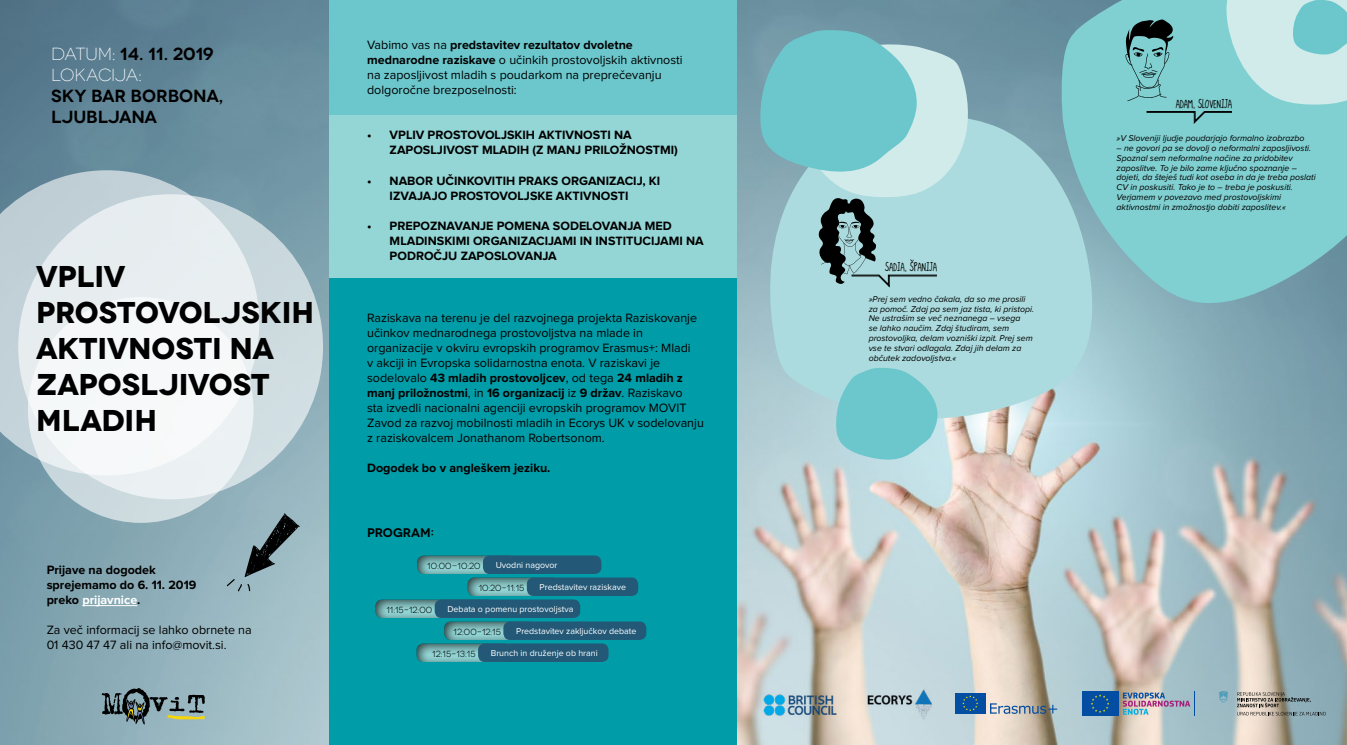
<style>
.page{position:relative;width:1347px;height:745px;background:#fff}
.page>*{position:absolute;margin:0;border:0;box-sizing:border-box;transform-origin:0 0}
.t1{font:700 30px/36px "Novecentowide";color:#000}
.t2{font:300 17.5px/21px "Novecentowide";letter-spacing:-.01em;color:#fff}
.t3{font:600 17.5px/21px "Novecentowide";letter-spacing:-.005em;color:#000}
.t4{font:12.5px/15px "Proxima Nova";color:#000}
.t5{font:700 12.5px/15px "Proxima Nova";color:#000}
.t6{font:600 12.5px "Novecentowide";letter-spacing:-.01em;color:#000}
.t7{font:11.25px "kingcoo LKC";color:#000}
.t8{font:8.88px "Proxima Nova";color:#fff}
.t9{font:8.88px "Novecentowide";color:#000}
.t10{font:italic 8.75px/9.8px "Proxima Nova";color:#000}
.s1{font-weight:600;color:#000}
.s2{color:#fff}
.s3{font-weight:700}
</style>
<div class="page">
<img style="left:0;top:0;width:1346px;height:744px">
<hr style="left:82px;top:605px;width:55px;height:1px;background:#fff">
<svg style="left:226px;top:512px;width:74px;height:79px;background:#7d959d"></svg>
<div style="left:329px;top:0;width:407px;height:115px;background:#6bc7cc"></div>
<div style="left:329px;top:115px;width:407px;height:164px;background:#94d6d6"></div>
<div style="left:329px;top:279px;width:407px;height:465px;background:#009ca7"></div>
<div style="left:405px;top:546px;width:120px;height:28px;background:#000;opacity:.75"></div>
<div style="left:483px;top:555px;width:118px;height:18px;background:#235977;border-radius:7px"></div>
<div style="left:404px;top:634px;width:116px;height:27px;background:#000;opacity:.75"></div>
<div style="left:478px;top:643px;width:130px;height:18px;background:#235977;border-radius:7px"></div>
<div style="left:363px;top:590px;width:141px;height:28px;background:#000;opacity:.75"></div>
<div style="left:435px;top:599px;width:145px;height:18px;background:#235977;border-radius:7px"></div>
<div style="left:456px;top:568px;width:113px;height:28px;background:#000;opacity:.75"></div>
<div style="left:527px;top:577px;width:111px;height:18px;background:#235977;border-radius:7px"></div>
<div style="left:432px;top:612px;width:114px;height:27px;background:#000;opacity:.75"></div>
<div style="left:503px;top:621px;width:143px;height:18px;background:#235977;border-radius:7px"></div>
<svg style="left:1057px;top:0;width:289px;height:307px;background:#7fc7cb"></svg>
<svg style="left:1225px;top:0;width:121px;height:105px;background:#b1dfe1"></svg>
<svg style="left:1146px;top:111px;width:86px;height:13px"></svg>
<svg style="left:1124px;top:19px;width:49px;height:82px;background:#5f9a9b"></svg>
<svg style="left:102px;top:687px;width:103px;height:37px;background:#728787"></svg>
<svg style="left:1122px;top:691px;width:73px;height:24px;background:#a2a6b9"></svg>
<div style="left:1081px;top:691px;width:37px;height:24px;background:#034ea2"></div>
<svg style="left:1091px;top:694px;width:18px;height:18px"></svg>
<svg style="left:990px;top:702px;width:67px;height:11px"></svg>
<div style="left:954px;top:692px;width:31px;height:21px;background:#034ea2"></div>
<svg style="left:962px;top:695px;width:16px;height:15px"></svg>
<img style="left:762px;top:687px;width:185px;height:32px">
<svg style="left:1218px;top:690px;width:10px;height:12px"></svg>
<svg style="left:1237px;top:691px;width:88px;height:24px;background:#979d9a"></svg>
<div style="left:18px;top:194px;width:305px;height:305px;background:#cfdce0;border-radius:50%"></div>
<svg style="left:0;top:170px;width:259px;height:305px;background:#cad7dd"></svg>
<svg style="left:28px;top:297px;width:225px;height:225px;background:#eff3f5"></svg>
<svg style="left:767px;top:112px;width:326px;height:311px;background:#a7d5d8"></svg>
<svg style="left:836px;top:367px;width:102px;height:94px;background:#7cccd1"></svg>
<svg style="left:760px;top:30px;width:210px;height:257px;background:#8fc5c9"></svg>
<h2 class="t2" style="left:51px;top:43px;width:164px">DATUM: <span class="s1">14. 11. 2019<br></span>LOKACIJA:</h2>
<h2 class="t3" style="left:51px;top:85px;width:174px">SKY BAR BORBONA,<br>LJUBLJANA</h2>
<h1 class="t1" style="left:36px;top:259px;width:279px">VPLIV<br>PROSTOVOLJSKIH<br>AKTIVNOSTI NA<br>ZAPOSLJIVOST<br>MLADIH</h1>
<p class="t5" style="left:47px;top:562px;width:151px">Prijave na dogodek sprejemamo do 6. 11. 2019 preko <span class="s2">prijavnice</span>.</p>
<p class="t4" style="left:47px;top:622px;width:207px">Za več informacij se lahko obrnete na<br>01 430 47 47 ali na info@movit.si.</p>
<p class="t4" style="left:367px;top:38px;width:317px">Vabimo vas na <span class="s3">predstavitev rezultatov dvoletne mednarodne raziskave</span> o učinkih prostovoljskih aktivnosti na zaposljivost mladih s poudarkom na preprečevanju dolgoročne brezposelnosti:</p>
<p class="t5" style="left:389px;top:128px;width:290px;text-indent:-22px">• VPLIV PROSTOVOLJSKIH AKTIVNOSTI NA<br>ZAPOSLJIVOST MLADIH (Z MANJ PRILOŽNOSTMI)</p>
<p class="t5" style="left:389px;top:173px;width:272px;text-indent:-22px">• NABOR UČINKOVITIH PRAKS ORGANIZACIJ, KI<br>IZVAJAJO PROSTOVOLJSKE AKTIVNOSTI</p>
<p class="t5" style="left:389px;top:218px;width:316px;text-indent:-22px">• PREPOZNAVANJE POMENA SODELOVANJA MED<br>MLADINSKIMI ORGANIZACIJAMI IN INSTITUCIJAMI NA<br>PODROČJU ZAPOSLOVANJA</p>
<p class="t4" style="left:367px;top:310px;width:338px">Raziskava na terenu je del razvojnega projekta Raziskovanje učinkov mednarodnega prostovoljstva na mlade in organizacije v okviru evropskih programov Erasmus+: Mladi<br>v akciji in Evropska solidarnostna enota. V raziskavi je sodelovalo <span class="s3">43 mladih prostovoljcev</span>, od tega <span class="s3">24 mladih z manj priložnostmi</span>, in <span class="s3">16 organizacij</span> iz <span class="s3">9 držav</span>. Raziskavo<br>sta izvedli nacionalni agenciji evropskih programov MOVIT Zavod za razvoj mobilnosti mladih in Ecorys UK v sodelovanju z raziskovalcem Jonathanom Robertsonom.</p>
<p class="t5" style="left:367px;top:460px;width:185px">Dogodek bo v angleškem jeziku.</p>
<p class="t6" style="left:367px;top:524px;width:68px">PROGRAM:</p>
<p class="t9" style="left:427px;top:560px;width:55px">10:00-10:20</p>
<p class="t8" style="left:496px;top:560px;width:63px">Uvodni nagovor</p>
<p class="t9" style="left:478px;top:582px;width:47px">10:20–11:15</p>
<p class="t8" style="left:539px;top:582px;width:88px">Predstavitev raziskave</p>
<p class="t9" style="left:453px;top:626px;width:49px">12:00–12:15</p>
<p class="t8" style="left:516px;top:626px;width:122px">Predstavitev zaključkov debate</p>
<p class="t9" style="left:386px;top:604px;width:47px">11:15–12:00</p>
<p class="t8" style="left:447px;top:604px;width:127px">Debata o pomenu prostovoljstva</p>
<p class="t9" style="left:432px;top:647px;width:45px">12:15–13:15</p>
<p class="t8" style="left:491px;top:648px;width:108px">Brunch in druženje ob hrani</p>
<p class="t7" style="left:885px;top:262px;width:53px">SADIA, SPANIJA</p>
<p class="t10" style="left:868px;top:294px;width:167px">»Prej sem vedno čakala, da so me prosili za pomoč. Zdaj pa sem jaz tista, ki pristopi.<br>Ne ustrašim se več neznanega – vsega<br>se lahko naučim. Zdaj študiram, sem prostovoljka, delam vozniški izpit. Prej sem vse te stvari odlagala. Zdaj jih delam za občutek zadovoljstva.«</p>
<p class="t7" style="left:1175px;top:98px;width:58px">ADAM, SLOVENIJA</p>
<p class="t10" style="left:1116px;top:134px;width:189px">»V Sloveniji ljudje poudarjajo formalno izobrazbo</p>
<p class="t10" style="left:1116px;top:143px;width:201px">– ne govori pa se dovolj o neformalni zaposljivosti.<br>Spoznal sem neformalne načine za pridobitev zaposlitve. To je bilo zame ključno spoznanje – dojeti, da šteješ tudi kot oseba in da je treba poslati CV in poskusiti. Tako je to – treba je poskusiti.<br>Verjamem v povezavo med prostovoljskimi aktivnostmi in zmožnostjo dobiti zaposlitev.«</p>
</div>
